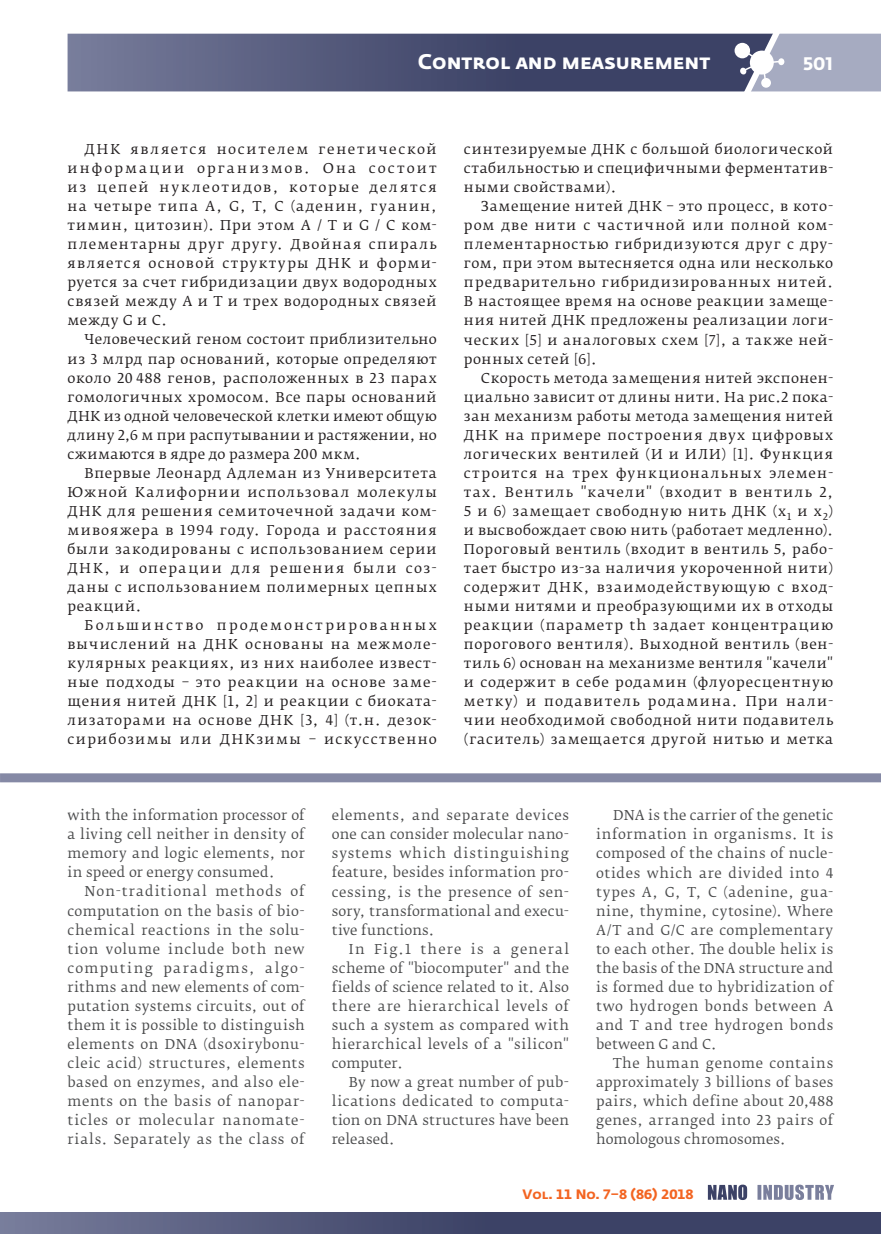
<style>
.page{position:relative;width:881px;height:1234px;background:#fff}
.page>*{position:absolute;margin:0;border:0;box-sizing:border-box;transform-origin:0 0}
.t1{font:700 21px "Fedra Sans Pro";color:#fff}
.t2{font:700 18px "Fedra Sans Alt Pro";color:#fff}
.t3{font:13.5px/19px "Fedra Serif B Pro";letter-spacing:.055em;color:#231f20;text-align:justify}
.t4{font:13.5px/19px "Fedra Serif B Pro";letter-spacing:.035em;color:#4b4c4d;text-align:justify}
.t5{font:700 13.5px "Fedra Sans Alt Pro";color:#f36421}
</style>
<div class="page">
<svg style="left:68px;top:33px;width:812px;height:59px;background:#626786"></svg>
<div style="left:0;top:1211px;width:880px;height:22px;background:linear-gradient(to right,#6b7090,#2d3459)"></div>
<svg style="left:0;top:1211px;width:1px;height:22px"></svg>
<svg style="left:757px;top:1184px;width:76px;height:15px"></svg>
<svg style="left:707px;top:1184px;width:39px;height:15px"></svg>
<div style="left:0;top:773px;width:880px;height:9px;background:#8589a5"></div>
<h1 class="t1" style="left:417px;top:49px;width:294px">Control and measurement</h1>
<h2 class="t2" style="left:802px;top:52px;width:32px">501</h2>
<p class="t3" style="left:68px;top:140px;width:371px;text-indent:17px">ДНК является носителем генетической информации организмов. Она состоит из цепей нуклеотидов, которые делятся на четыре типа A, G, T, C (аденин, гуанин, тимин, цитозин). При этом A / T и G / C ком&shy;плементарны друг другу. Двойная спираль является основой структуры ДНК и форми&shy;руется за счет гибридизации двух водородных связей между A и T и трех водородных связей между G и C.</p>
<p class="t3" style="left:68px;top:330px;width:371px;text-indent:17px">Человеческий геном состоит приблизительно из 3 млрд пар оснований, которые определяют около 20 488 генов, расположенных в 23 парах гомологичных хромосом. Все пары оснований ДНК из одной человеческой клетки имеют общую длину 2,6 м при распутывании и растяжении, но сжимаются в ядре до размера 200 мкм.</p>
<p class="t3" style="left:68px;top:463px;width:371px;text-indent:17px">Впервые Леонард Адлеман из Университета Южной Калифорнии использовал молекулы ДНК для решения семиточечной задачи ком&shy;мивояжера в 1994 году. Города и расстояния были закодированы с использованием серии ДНК, и операции для решения были соз&shy;даны с использованием полимерных цепных реакций.</p>
<p class="t3" style="left:68px;top:615px;width:371px;text-indent:17px">Большинство продемонстрированных вычислений на ДНК основаны на межмоле&shy;кулярных реакциях, из них наиболее извест&shy;ные подходы – это реакции на основе заме&shy;щения нитей ДНК [1, 2] и реакции с биоката&shy;лизаторами на основе ДНК [3, 4] (т.н. дезок&shy;сирибозимы или ДНКзимы – искусственно</p>
<p class="t3" style="left:463px;top:140px;width:370px">синтезируемые ДНК с большой биологической стабильностью и специфичными ферментатив&shy;ными свойствами).</p>
<p class="t3" style="left:463px;top:197px;width:370px;text-indent:17px">Замещение нитей ДНК – это процесс, в кото&shy;ром две нити с частичной или полной ком&shy;плементарностью гибридизуются друг с дру&shy;гом, при этом вытесняется одна или несколько предварительно гибридизированных нитей.<br>В настоящее время на основе реакции замеще&shy;ния нитей ДНК предложены реализации логи&shy;ческих [5] и аналоговых схем [7], а также ней&shy;ронных сетей [6].</p>
<p class="t3" style="left:463px;top:368px;width:371px;text-indent:17px">Скорость метода замещения нитей экспонен&shy;циально зависит от длины нити. На рис.2 пока&shy;зан механизм работы метода замещения нитей ДНК на примере построения двух цифровых логических вентилей (И и ИЛИ) [1]. Функция строится на трех функциональных элемен&shy;тах. Вентиль "качели" (входит в вентиль 2, 5 и 6) замещает свободную нить ДНК (x<sub>1</sub> и x<sub>2</sub>) и высвобождает свою нить (работает медленно).<br>Пороговый вентиль (входит в вентиль 5, рабо&shy;тает быстро из-за наличия укороченной нити) содержит ДНК, взаимодействующую с вход&shy;ными нитями и преобразующими их в отходы реакции (параметр th задает концентрацию порогового вентиля). Выходной вентиль (вен&shy;тиль 6) основан на механизме вентиля "качели" и содержит в себе родамин (флуоресцентную метку) и подавитель родамина. При нали&shy;чии необходимой свободной нити подавитель (гаситель) замещается другой нитью и метка</p>
<p class="t4" style="left:68px;top:805px;width:239px">with the information processor of a living cell neither in density of memory and logic elements, nor in speed or energy consumed.</p>
<p class="t4" style="left:68px;top:882px;width:239px;text-indent:17px">Non-traditional methods of computation on the basis of bio&shy;chemical reactions in the solu&shy;tion volume include both new computing paradigms, algo&shy;rithms and new elements of com&shy;putation systems circuits, out of them it is possible to distinguish elements on DNA (dsoxirybonu&shy;cleic acid) structures, elements based on enzymes, and also ele&shy;ments on the basis of nanopar&shy;ticles or molecular nanomate&shy;rials. Separately as the class of</p>
<p class="t4" style="left:332px;top:806px;width:239px">elements, and separate devices one can consider molecular nano&shy;systems which distinguishing feature, besides information pro&shy;cessing, is the presence of sen&shy;sory, transformational and execu&shy;tive functions.</p>
<p class="t4" style="left:332px;top:939px;width:239px;text-indent:17px">In Fig.1 there is a general scheme of "biocomputer" and the fields of science related to it. Also there are hierarchical levels of such a system as compared with hierarchical levels of a "silicon" computer.</p>
<p class="t4" style="left:332px;top:1072px;width:239px;text-indent:17px">By now a great number of pub&shy;lications dedicated to computa&shy;tion on DNA structures have been released.</p>
<p class="t4" style="left:596px;top:806px;width:239px;text-indent:17px">DNA is the carrier of the genetic information in organisms. It is composed of the chains of nucle&shy;otides which are divided into 4 types A, G, T, C (adenine, gua&shy;nine, thymine, cytosine). Where A/T and G/C are complementary to each other. The double helix is the basis of the DNA structure and is formed due to hybridization of two hydrogen bonds between A and T and tree hydrogen bonds between G and C.</p>
<p class="t4" style="left:596px;top:1053px;width:238px;text-indent:17px">The human genome contains approximately 3 billions of bases pairs, which define about 20,488 genes, arranged into 23 pairs of homologous chromosomes.</p>
<p class="t5" style="left:522px;top:1185px;width:173px">Vol. 11 No. 7–8 (86) 2018</p>
</div>
